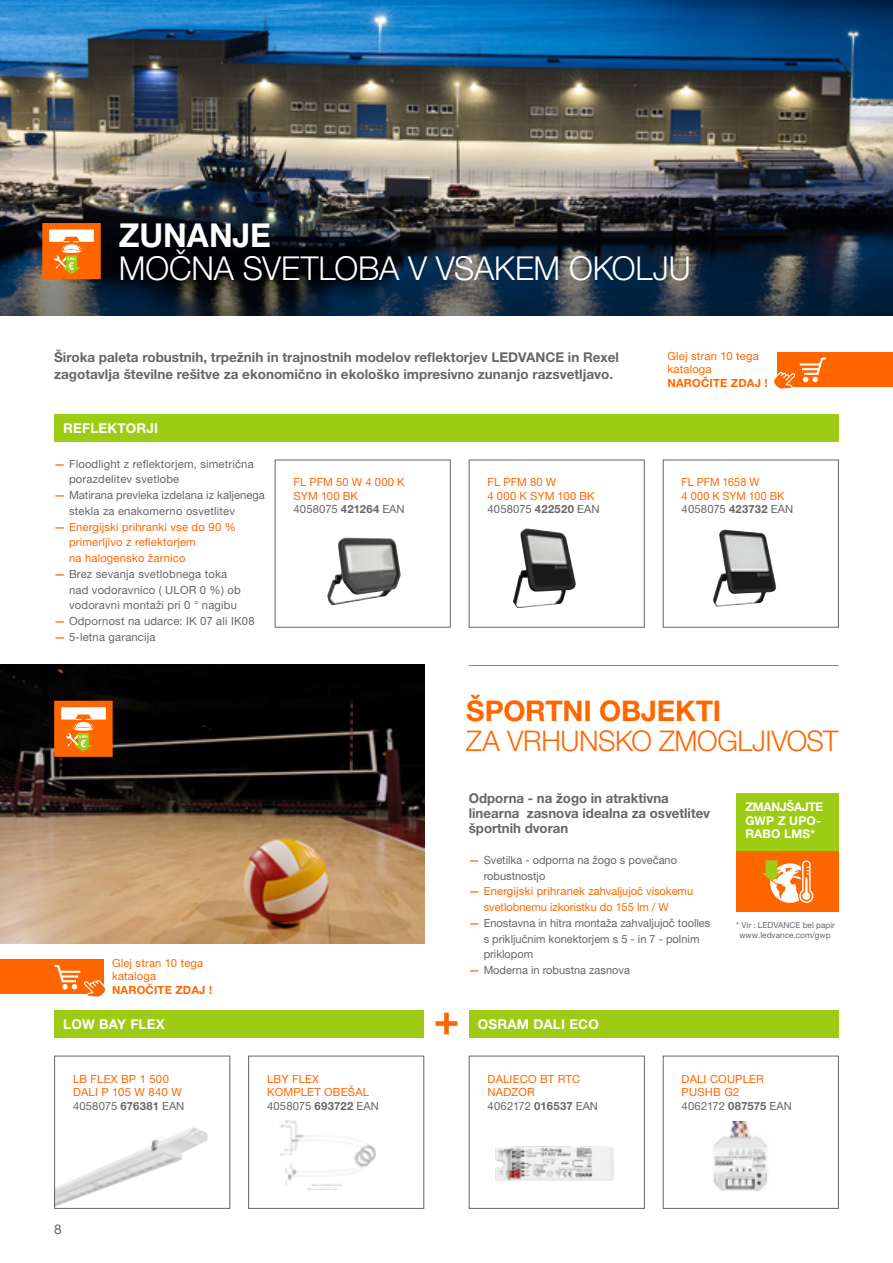
<style>
.page{position:relative;width:893px;height:1263px;background:#fff}
.page>*{position:absolute;margin:0;border:0;box-sizing:border-box;transform-origin:0 0}
.t1{font:300 33px "Helvetica Neue LT Pro";letter-spacing:-.005em;color:#fff}
.t2{font:700 33px "Helvetica Neue LT Pro";color:#fff}
.t3{font:300 28.5px "Helvetica Neue LT Pro";letter-spacing:-.015em;color:#f60}
.t4{font:700 28.5px "Helvetica Neue LT Pro";letter-spacing:-.01em;color:#f60}
.t5{font:700 13.5px/15px "Helvetica Neue LT Pro";color:#666}
.t6{font:700 13.5px "Helvetica Neue LT Pro";letter-spacing:.015em;color:#fff}
.t7{font:13.5px "Helvetica Neue LT Pro";color:#666}
.t8{font:700 12px/13.5px "Helvetica Neue LT Pro";color:#fff}
.t9{font:11.25px/13.5px "Helvetica Neue LT Pro";letter-spacing:.015em;color:#f60}
.t10{font:11.25px/15.8px "Helvetica Neue LT Pro";letter-spacing:.015em;color:#666}
.t11{font:11.25px/13.5px "Helvetica Neue LT Pro";letter-spacing:.015em;color:#f60;scale:.96 1}
.t12{font:700 11.25px "Helvetica Neue LT Pro";letter-spacing:.015em;color:#f60}
.t13{font:8.25px/9.8px "Helvetica Neue LT Pro";color:#666;text-align:center}
.s1{font-weight:500;color:#f60}
.s2{font-weight:500}
.s3{color:#666}
.s4{font-weight:700;color:#666}
</style>
<div class="page">
<img style="left:0;top:0;width:893px;height:224px">
<img style="left:0;top:665px;width:424px;height:279px">
<svg style="left:436px;top:1012px;width:21px;height:22px"></svg>
<div style="left:736px;top:793px;width:103px;height:117px;background:#9ecc14"></div>
<img style="left:327px;top:537px;width:74px;height:68px">
<img style="left:56px;top:1127px;width:152px;height:79px">
<img style="left:496px;top:1146px;width:118px;height:34px">
<img style="left:713px;top:1121px;width:55px;height:71px">
<img style="left:280px;top:1120px;width:96px;height:69px">
<svg style="left:0;top:224px;width:893px;height:92px;background:#1a2633"></svg>
<div style="left:54px;top:414px;width:785px;height:27px;background:#9ecc14"></div>
<div style="left:54px;top:1010px;width:370px;height:27px;background:#9ecc14"></div>
<div style="left:469px;top:1010px;width:370px;height:27px;background:#9ecc14"></div>
<img style="left:713px;top:530px;width:63px;height:77px">
<div style="left:663px;top:460px;width:176px;height:168px;border:1px solid #666"></div>
<img style="left:513px;top:528px;width:63px;height:80px">
<div style="left:469px;top:460px;width:176px;height:168px;border:1px solid #666"></div>
<div style="left:275px;top:460px;width:176px;height:168px;border:1px solid #666"></div>
<div style="left:54px;top:1056px;width:176px;height:153px;border:1px solid #666"></div>
<div style="left:469px;top:1056px;width:176px;height:153px;border:1px solid #666"></div>
<div style="left:248px;top:1056px;width:176px;height:153px;border:1px solid #666"></div>
<div style="left:663px;top:1056px;width:176px;height:153px;border:1px solid #666"></div>
<div style="left:42px;top:223px;width:59px;height:56px;background:#f60"></div>
<svg style="left:49px;top:229px;width:45px;height:45px"></svg>
<div style="left:54px;top:701px;width:59px;height:56px;background:#f60;border:5px solid #f60"></div>
<svg style="left:61px;top:707px;width:45px;height:45px"></svg>
<hr style="left:469px;top:665px;width:370px;height:1px;background:#f60">
<div style="left:777px;top:352px;width:116px;height:35px;background:#f60"></div>
<svg style="left:773px;top:357px;width:53px;height:32px"></svg>
<div style="left:0;top:959px;width:103px;height:35px;background:#f60"></div>
<svg style="left:54px;top:963px;width:51px;height:35px"></svg>
<div style="left:736px;top:851px;width:103px;height:61px;background:#f60"></div>
<svg style="left:762px;top:860px;width:51px;height:43px"></svg>
<h1 class="t2" style="left:119px;top:214px;width:154px">ZUNANJE</h1>
<h1 class="t1" style="left:119px;top:248px;width:573px">MOČNA SVETLOBA V VSAKEM OKOLJU</h1>
<p class="t5" style="left:54px;top:348px;width:566px;line-height:17px">Široka paleta robustnih, trpežnih in trajnostnih modelov reflektorjev LEDVANCE in Rexel zagotavlja številne rešitve za ekonomično in ekološko impresivno zunanjo razsvetljavo.</p>
<p class="t6" style="left:63px;top:419px;width:97px">REFLEKTORJI</p>
<p class="t10" style="left:69px;top:456px;width:186px;text-indent:-15px"><span class="s1">—</span> Floodlight z reflektorjem, simetrična porazdelitev svetlobe</p>
<p class="t10" style="left:69px;top:487px;width:197px;text-indent:-15px"><span class="s1">—</span> Matirana prevleka izdelana iz kaljenega stekla za enakomerno osvetlitev</p>
<p class="t9" style="left:69px;top:519px;width:168px;line-height:15.8px;text-indent:-15px"><span class="s2">—</span> Energijski prihranki vse do 90 % primerljivo z reflektorjem<br>na halogensko žarnico</p>
<p class="t10" style="left:69px;top:566px;width:173px;text-indent:-15px"><span class="s1">—</span> Brez sevanja svetlobnega toka nad vodoravnico ( ULOR 0 %) ob vodoravni montaži pri 0 ° nagibu</p>
<p class="t10" style="left:54px;top:613px;width:202px"><span class="s1">—</span> Odpornost na udarce: IK 07 ali IK08</p>
<p class="t10" style="left:54px;top:629px;width:103px"><span class="s1">—</span> 5-letna garancija</p>
<p class="t9" style="left:294px;top:476px;width:113px">FL PFM 50 W 4 000 K<br>SYM 100 BK<br><span class="s3">4058075</span> <span class="s4">421264</span> <span class="s3">EAN</span></p>
<p class="t9" style="left:488px;top:476px;width:113px">FL PFM 80 W<br>4 000 K SYM 100 BK<br><span class="s3">4058075</span> <span class="s4">422520</span> <span class="s3">EAN</span></p>
<p class="t9" style="left:667px;top:349px;width:93px">Glej stran 10 tega kataloga</p>
<p class="t12" style="left:667px;top:376px;width:102px">NAROČITE ZDAJ !</p>
<p class="t11" style="left:682px;top:476px;width:118px">FL PFM 1658 W<br>4 000 K SYM 100 BK<br><span class="s3">4058075</span> <span class="s4">423732</span> <span class="s3">EAN</span></p>
<p class="t9" style="left:112px;top:956px;width:93px">Glej stran 10 tega kataloga</p>
<p class="t12" style="left:112px;top:983px;width:102px">NAROČITE ZDAJ !</p>
<h2 class="t4" style="left:466px;top:693px;width:257px">ŠPORTNI OBJEKTI</h2>
<h2 class="t3" style="left:466px;top:723px;width:374px">ZA VRHUNSKO ZMOGLJIVOST</h2>
<p class="t5" style="left:469px;top:790px;width:243px">Odporna - na žogo in atraktivna linearna zasnova idealna za osvetlitev športnih dvoran</p>
<p class="t10" style="left:484px;top:852px;width:195px;text-indent:-15px"><span class="s1">—</span> Svetilka - odporna na žogo s povečano robustnostjo</p>
<p class="t9" style="left:484px;top:883px;width:211px;line-height:15.8px;text-indent:-15px"><span class="s2">—</span> Energijski prihranek zahvaljujoč visokemu svetlobnemu izkoristku do 155 lm / W</p>
<p class="t10" style="left:484px;top:915px;width:228px;text-indent:-15px"><span class="s1">—</span> Enostavna in hitra montaža zahvaljujoč toolles s priključnim konektorjem s 5 - in 7 - polnim priklopom</p>
<p class="t10" style="left:469px;top:962px;width:163px"><span class="s1">—</span> Moderna in robustna zasnova</p>
<p class="t8" style="left:745px;top:800px;width:80px">ZMANJŠAJTE<br>GWP Z UPO-<br>RABO LMS*</p>
<p class="t13" style="left:736px;top:920px;width:100px">* Vir : LEDVANCE bel papir www.ledvance.com/gwp</p>
<p class="t6" style="left:63px;top:1015px;width:103px">LOW BAY FLEX</p>
<p class="t6" style="left:478px;top:1015px;width:123px">OSRAM DALI ECO</p>
<p class="t9" style="left:73px;top:1072px;width:113px">LB FLEX BP 1 500<br>DALI P 105 W 840 W<br><span class="s3">4058075</span> <span class="s4">676381</span> <span class="s3">EAN</span></p>
<p class="t9" style="left:488px;top:1072px;width:112px">DALIECO BT RTC<br>NADZOR<br><span class="s3">4062172</span> <span class="s4">016537</span> <span class="s3">EAN</span></p>
<p class="t9" style="left:267px;top:1072px;width:113px">LBY FLEX<br>KOMPLET OBEŠAL<br><span class="s3">4058075</span> <span class="s4">693722</span> <span class="s3">EAN</span></p>
<p class="t9" style="left:682px;top:1072px;width:112px">DALI COUPLER<br>PUSHB G2<br><span class="s3">4062172</span> <span class="s4">087575</span> <span class="s3">EAN</span></p>
<p class="t7" style="left:54px;top:1221px;width:9px">8</p>
</div>
